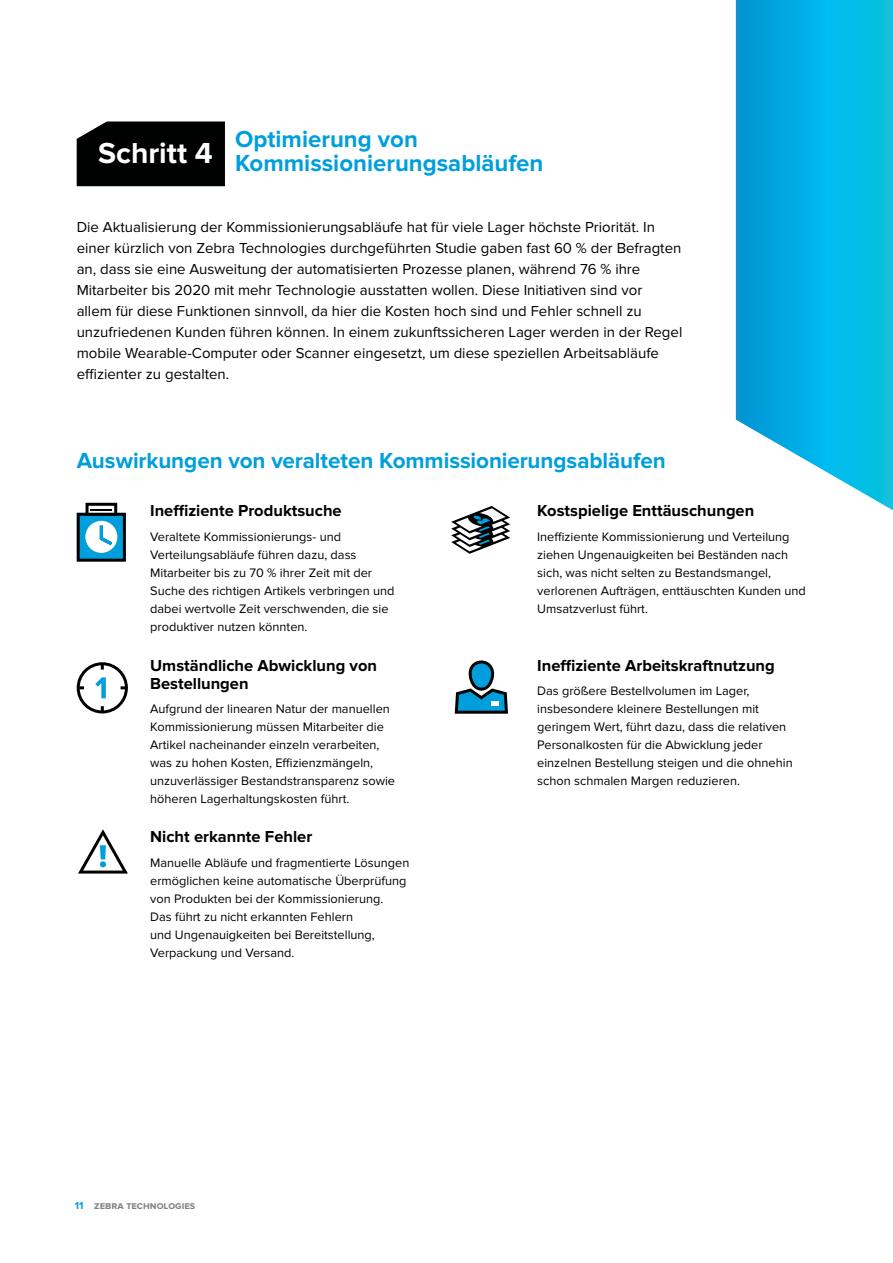
<style>
.page{position:relative;width:893px;height:1263px;background:#fff}
.page>*{position:absolute;margin:0;border:0;box-sizing:border-box;transform-origin:0 0}
.t1{font:700 24px/24px "Proxima Nova";color:#009fdb;text-align:center}
.t2{font:700 22.5px "Proxima Nova";letter-spacing:-.005em;color:#009fdb}
.t3{font:700 16.5px/18px "Proxima Nova";color:#000}
.t4{font:15px/21px "Proxima Nova";color:#000}
.t5{font:12.75px/18px "Proxima Nova";color:#000}
.t6{font:700 10.5px "Proxima Nova";color:#808285}
.s1{color:#009fdb}
</style>
<div class="page">
<div style="left:77px;top:122px;width:148px;height:64px;background:#000101"></div>
<svg style="left:736px;top:0;width:157px;height:510px;background:#18b8e5"></svg>
<svg style="left:77px;top:503px;width:49px;height:59px"></svg>
<svg style="left:77px;top:662px;width:51px;height:51px"></svg>
<svg style="left:78px;top:829px;width:50px;height:44px"></svg>
<svg style="left:451px;top:506px;width:59px;height:48px"></svg>
<svg style="left:455px;top:660px;width:53px;height:54px"></svg>
<h1 class="t1" style="left:98px;top:128px;width:447px">Optimierung von<br><sup>Schritt</sup> <sup>4</sup> Kommissionierungsabläufen</h1>
<p class="t4" style="left:77px;top:217px;width:607px">Die Aktualisierung der Kommissionierungsabläufe hat für viele Lager höchste Priorität. In einer kürzlich von Zebra Technologies durchgeführten Studie gaben fast 60 % der Befragten an, dass sie eine Ausweitung der automatisierten Prozesse planen, während 76 % ihre Mitarbeiter bis 2020 mit mehr Technologie ausstatten wollen. Diese Initiativen sind vor<br>allem für diese Funktionen sinnvoll, da hier die Kosten hoch sind und Fehler schnell zu unzufriedenen Kunden führen können. In einem zukunftssicheren Lager werden in der Regel mobile Wearable-Computer oder Scanner eingesetzt, um diese speziellen Arbeitsabläufe effizienter zu gestalten.</p>
<h2 class="t2" style="left:77px;top:447px;width:591px">Auswirkungen von veralteten Kommissionierungsabläufen</h2>
<p class="t3" style="left:150px;top:502px;width:193px">Ineffiziente Produktsuche</p>
<p class="t5" style="left:150px;top:527px;width:246px">Veraltete Kommissionierungs- und Verteilungsabläufe führen dazu, dass Mitarbeiter bis zu 70 % ihrer Zeit mit der Suche des richtigen Artikels verbringen und dabei wertvolle Zeit verschwenden, die sie produktiver nutzen könnten.</p>
<p class="t3" style="left:150px;top:656px;width:228px">Umständliche Abwicklung von<br>Bestellungen</p>
<p class="t5" style="left:150px;top:700px;width:246px">Aufgrund der linearen Natur der manuellen Kommissionierung müssen Mitarbeiter die Artikel nacheinander einzeln verarbeiten, was zu hohen Kosten, Effizienzmängeln, unzuverlässiger Bestandstransparenz sowie höheren Lagerhaltungskosten führt.</p>
<p class="t3" style="left:150px;top:828px;width:164px">Nicht erkannte Fehler</p>
<p class="t5" style="left:150px;top:854px;width:261px">Manuelle Abläufe und fragmentierte Lösungen ermöglichen keine automatische Überprüfung von Produkten bei der Kommissionierung.<br>Das führt zu nicht erkannten Fehlern<br>und Ungenauigkeiten bei Bereitstellung, Verpackung und Versand.</p>
<p class="t3" style="left:537px;top:502px;width:219px">Kostspielige Enttäuschungen</p>
<p class="t5" style="left:537px;top:527px;width:270px">Ineffiziente Kommissionierung und Verteilung ziehen Ungenauigkeiten bei Beständen nach sich, was nicht selten zu Bestandsmangel, verlorenen Aufträgen, enttäuschten Kunden und Umsatzverlust führt.</p>
<p class="t3" style="left:537px;top:656px;width:239px">Ineffiziente Arbeitskraftnutzung</p>
<p class="t5" style="left:537px;top:682px;width:257px">Das größere Bestellvolumen im Lager, insbesondere kleinere Bestellungen mit geringem Wert, führt dazu, dass die relativen Personalkosten für die Abwicklung jeder einzelnen Bestellung steigen und die ohnehin schon schmalen Margen reduzieren.</p>
<p class="t6" style="left:75px;top:1200px;width:122px"><span class="s1">11</span> zebra technologies</p>
</div>
